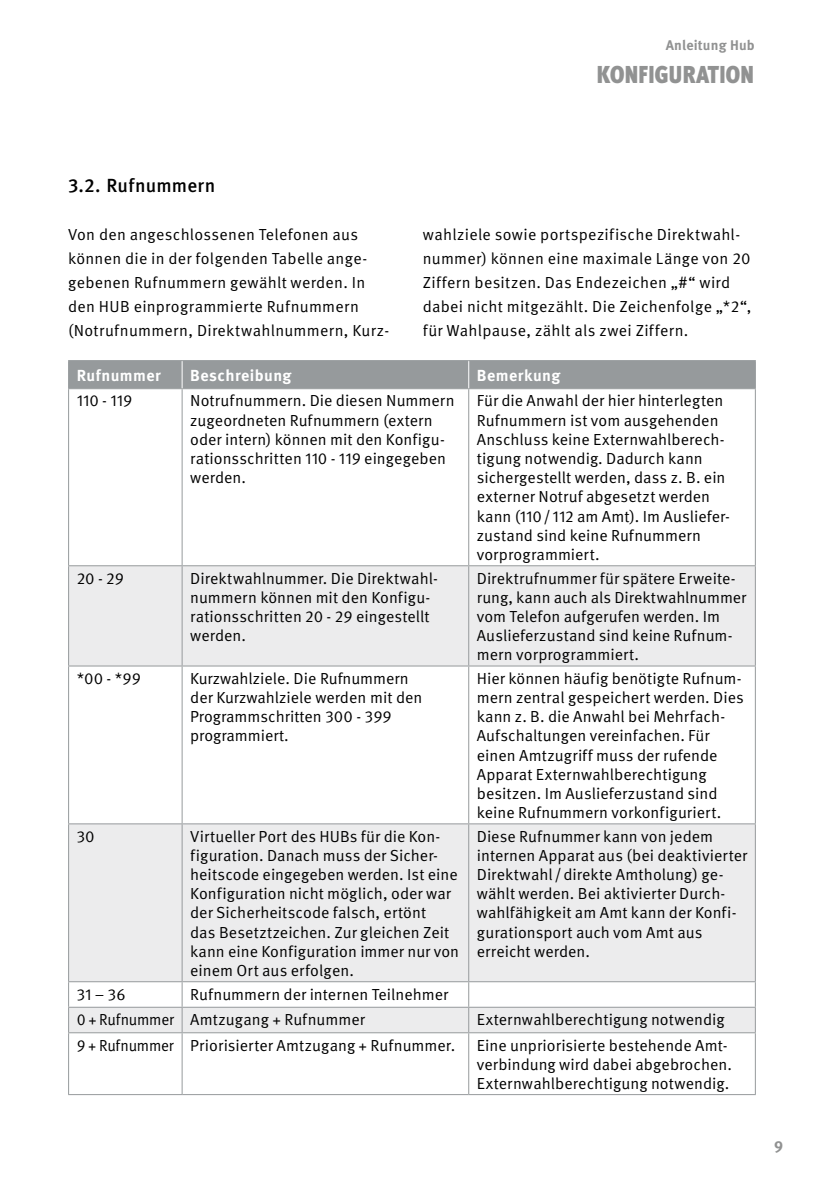
<style>
.page{position:relative;width:840px;height:1191px;background:#fff}
.page>*{position:absolute;margin:0;border:0;box-sizing:border-box;transform-origin:0 0}
.t1{font:900 30px "Meta Pro";letter-spacing:-.04em;color:#919292;scale:.8 1}
.t2{font:500 19px "Meta Pro";letter-spacing:.01em;color:#000}
.t3{font:16px/19.2px "Meta Pro Norm";letter-spacing:.005em;color:#000}
.t4{font:16px "Meta Pro Norm";letter-spacing:.005em;color:#000;scale:.95 1}
.t5{font:700 16px "Meta Pro";letter-spacing:.025em;color:#fff}
.t6{font:700 16px "Meta Pro";color:#919292}
.t7{font:700 14px "Meta Pro";letter-spacing:.015em;color:#919292}
</style>
<div class="page">
<svg style="left:69px;top:389px;width:685px;height:705px"></svg>
<svg style="left:69px;top:566px;width:685px;height:466px;fill:#ececed"></svg>
<hr style="left:68px;top:389px;width:1px;height:176px;background:#969a9c">
<hr style="left:181px;top:389px;width:1px;height:176px;background:#969a9c">
<hr style="left:468px;top:389px;width:1px;height:176px;background:#969a9c">
<hr style="left:754px;top:389px;width:1px;height:176px;background:#969a9c">
<hr style="left:68px;top:565px;width:114px;height:1px;background:#969a9c">
<hr style="left:68px;top:566px;width:1px;height:99px;background:#969a9c">
<hr style="left:182px;top:565px;width:286px;height:1px;background:#969a9c">
<hr style="left:181px;top:566px;width:1px;height:99px;background:#969a9c">
<hr style="left:468px;top:565px;width:287px;height:1px;background:#969a9c">
<hr style="left:468px;top:566px;width:1px;height:99px;background:#969a9c">
<hr style="left:754px;top:566px;width:1px;height:99px;background:#969a9c">
<hr style="left:68px;top:665px;width:114px;height:1px;background:#969a9c">
<hr style="left:68px;top:666px;width:1px;height:157px;background:#969a9c">
<hr style="left:182px;top:665px;width:286px;height:1px;background:#969a9c">
<hr style="left:181px;top:666px;width:1px;height:157px;background:#969a9c">
<hr style="left:468px;top:665px;width:287px;height:1px;background:#969a9c">
<hr style="left:468px;top:666px;width:1px;height:157px;background:#969a9c">
<hr style="left:754px;top:666px;width:1px;height:157px;background:#969a9c">
<hr style="left:68px;top:823px;width:114px;height:1px;background:#969a9c">
<hr style="left:68px;top:824px;width:1px;height:157px;background:#969a9c">
<hr style="left:182px;top:823px;width:286px;height:1px;background:#969a9c">
<hr style="left:181px;top:824px;width:1px;height:157px;background:#969a9c">
<hr style="left:468px;top:823px;width:287px;height:1px;background:#969a9c">
<hr style="left:468px;top:824px;width:1px;height:157px;background:#969a9c">
<hr style="left:754px;top:824px;width:1px;height:157px;background:#969a9c">
<hr style="left:68px;top:981px;width:114px;height:1px;background:#969a9c">
<hr style="left:182px;top:981px;width:286px;height:1px;background:#969a9c">
<hr style="left:468px;top:981px;width:287px;height:1px;background:#969a9c">
<hr style="left:68px;top:1006px;width:114px;height:1px;background:#969a9c">
<svg style="left:68px;top:982px;width:1px;height:50px"></svg>
<hr style="left:182px;top:1006px;width:286px;height:1px;background:#969a9c">
<svg style="left:181px;top:982px;width:1px;height:50px"></svg>
<hr style="left:468px;top:1006px;width:287px;height:1px;background:#969a9c">
<svg style="left:468px;top:982px;width:1px;height:50px"></svg>
<svg style="left:754px;top:982px;width:1px;height:50px"></svg>
<hr style="left:68px;top:1032px;width:114px;height:1px;background:#969a9c">
<hr style="left:68px;top:1033px;width:1px;height:61px;background:#969a9c">
<hr style="left:182px;top:1032px;width:286px;height:1px;background:#969a9c">
<hr style="left:181px;top:1033px;width:1px;height:61px;background:#969a9c">
<hr style="left:468px;top:1032px;width:287px;height:1px;background:#969a9c">
<hr style="left:468px;top:1033px;width:1px;height:61px;background:#969a9c">
<hr style="left:754px;top:1033px;width:1px;height:61px;background:#969a9c">
<hr style="left:68px;top:1094px;width:114px;height:1px;background:#969a9c">
<hr style="left:182px;top:1094px;width:286px;height:1px;background:#969a9c">
<hr style="left:468px;top:1094px;width:287px;height:1px;background:#969a9c">
<div style="left:68px;top:360px;width:687px;height:29px;background:#969a9c"></div>
<p class="t7" style="left:665px;top:34px;width:91px">Anleitung Hub</p>
<h1 class="t1" style="left:596px;top:49px;width:200px">Konfiguration</h1>
<p class="t2" style="left:68px;top:171px;width:149px">3.2. Rufnummern</p>
<p class="t3" style="left:68px;top:221px;width:322px;line-height:24px">Von den angeschlossenen Telefonen aus können die in der folgenden Tabelle ange&shy;gebenen Rufnummern gewählt werden. In den HUB einprogrammierte Rufnummern (Notrufnummern, Direktwahlnummern, Kurz-</p>
<p class="t5" style="left:77px;top:363px;width:86px">Rufnummer</p>
<p class="t5" style="left:190px;top:363px;width:103px">Beschreibung</p>
<p class="t5" style="left:476px;top:363px;width:85px">Bemerkung</p>
<p class="t3" style="left:77px;top:390px;width:57px">110 - 119</p>
<p class="t3" style="left:190px;top:390px;width:266px">Notrufnummern. Die diesen Nummern zugeordneten Rufnummern (extern oder intern) können mit den Konfigu&shy;rationsschritten 110 - 119 eingegeben werden.</p>
<p class="t3" style="left:476px;top:390px;width:254px">Für die Anwahl der hier hinterlegten<br>Rufnummern ist vom ausgehenden<br>Anschluss keine Externwahlberech&shy;tigung notwendig. Dadurch kann sichergestellt werden, dass z. B. ein externer Notruf abgesetzt werden kann (110/112 am Amt). Im Ausliefer&shy;zustand sind keine Rufnummern vorprogrammiert.</p>
<p class="t3" style="left:77px;top:567px;width:49px">20 - 29</p>
<p class="t3" style="left:190px;top:567px;width:249px">Direktwahlnummer. Die Direktwahl&shy;nummern können mit den Konfigu&shy;rationsschritten 20 - 29 eingestellt werden.</p>
<p class="t3" style="left:476px;top:567px;width:271px">Direktrufnummer für spätere Erweite&shy;rung, kann auch als Direktwahlnummer vom Telefon aufgerufen werden. Im Auslieferzustand sind keine Rufnum&shy;mern vorprogrammiert.</p>
<p class="t3" style="left:77px;top:667px;width:66px">*00 - *99</p>
<p class="t3" style="left:190px;top:667px;width:233px">Kurzwahlziele. Die Rufnummern der Kurzwahlziele werden mit den<br>Programmschritten 300 - 399 programmiert.</p>
<p class="t3" style="left:476px;top:667px;width:268px">Hier können häufig benötigte Rufnum&shy;mern zentral gespeichert werden. Dies kann z. B. die Anwahl bei Mehrfach-Aufschaltungen vereinfachen. Für einen Amtzugriff muss der rufende Apparat Externwahlberechtigung besitzen. Im Auslieferzustand sind keine Rufnummern vorkonfiguriert.</p>
<p class="t3" style="left:77px;top:825px;width:19px">30</p>
<p class="t3" style="left:190px;top:825px;width:270px">Virtueller Port des HUBs für die Kon&shy;figuration. Danach muss der Sicher&shy;heitscode eingegeben werden. Ist eine Konfiguration nicht möglich, oder war der Sicherheitscode falsch, ertönt<br>das Besetztzeichen. Zur gleichen Zeit kann eine Konfiguration immer nur von einem Ort aus erfolgen.</p>
<p class="t3" style="left:476px;top:825px;width:272px">Diese Rufnummer kann von jedem internen Apparat aus (bei deaktivierter Direktwahl/direkte Amtholung) ge&shy;wählt werden. Bei aktivierter Durch&shy;wahlfähigkeit am Amt kann der Konfi&shy;gurationsport auch vom Amt aus erreicht werden.</p>
<p class="t3" style="left:77px;top:983px;width:50px">31 – 36</p>
<p class="t3" style="left:422px;top:221px;width:330px;line-height:24px">wahlziele sowie portspezifische Direktwahl&shy;nummer) können eine maximale Länge von 20<br>Ziffern besitzen. Das Endezeichen „#“ wird dabei nicht mitgezählt. Die Zeichenfolge „*2“, für Wahlpause, zählt als zwei Ziffern.</p>
<p class="t3" style="left:77px;top:980px;width:373px;line-height:25.4px;text-indent:113px">Rufnummern der internen Teilnehmer<br>0 + Rufnummer Amtzugang + Rufnummer</p>
<p class="t3" style="left:476px;top:1008px;width:249px">Externwahlberechtigung notwendig</p>
<p class="t4" style="left:77px;top:1032px;width:400px">9 + Rufnummer Priorisierter Amtzugang + Rufnummer.</p>
<p class="t3" style="left:476px;top:1034px;width:256px">Eine unpriorisierte bestehende Amt&shy;verbindung wird dabei abgebrochen.<br>Externwahlberechtigung notwendig.</p>
<p class="t6" style="left:773px;top:1134px;width:11px">9</p>
</div>
